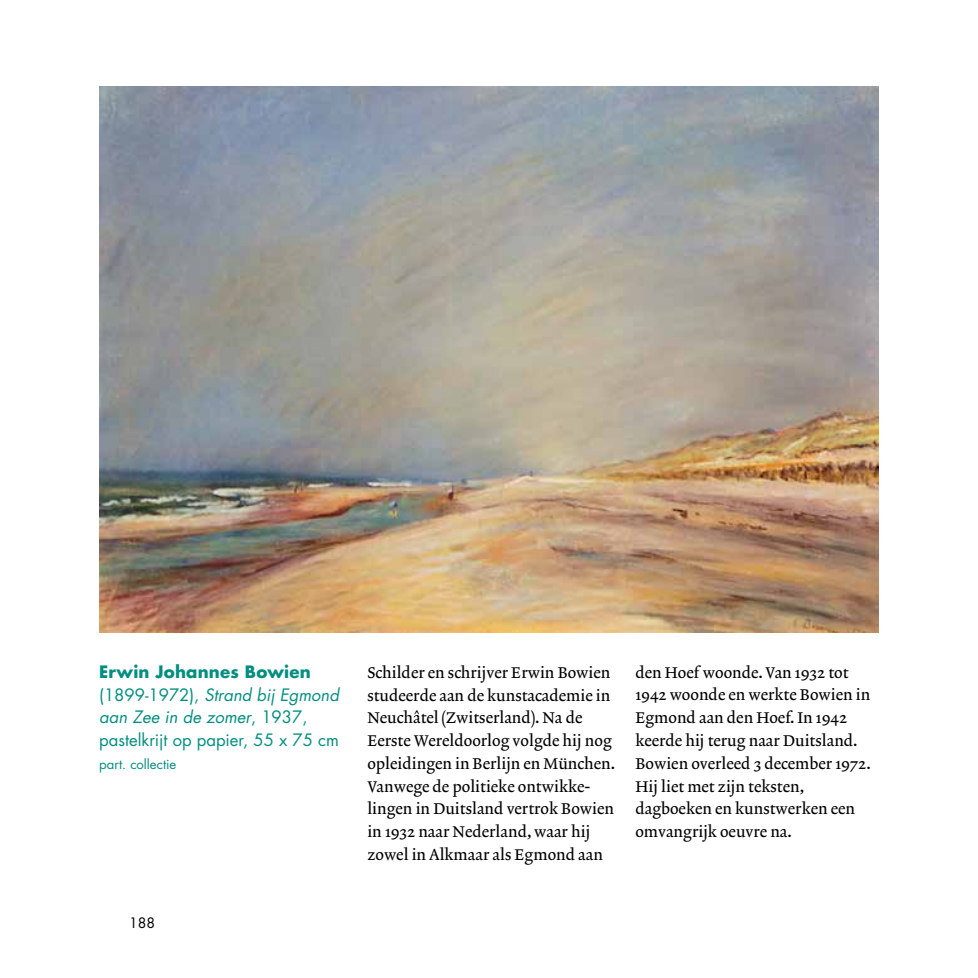
<style>
.page{position:relative;width:978px;height:978px;background:#fff}
.page>*{position:absolute;margin:0;border:0;box-sizing:border-box;transform-origin:0 0}
.t1{font:16.62px/22.8px "Futura";color:#008e80}
.t2{font:15.75px/22.8px "Lexicon No 2 A Roman Txt";color:#000}
.t3{font:14px "Futura";color:#000}
.t4{font:13.12px "Futura";color:#008e80}
.s1{font-weight:700}
.s2{font-style:italic}
</style>
<div class="page">
<img style="left:99px;top:87px;width:779px;height:545px">
<p class="t1" style="left:99px;top:660px;width:241px"><span class="s1">Erwin Johannes Bowien </span>(1899-1972), <span class="s2">Strand bij Egmond aan Zee in de zomer</span>, 1937, pastelkrijt op papier, 55 x 75 cm</p>
<p class="t4" style="left:99px;top:754px;width:79px">part. collectie</p>
<p class="t3" style="left:129px;top:913px;width:27px">188</p>
<p class="t2" style="left:367px;top:661px;width:249px">Schilder en schrijver Erwin Bowien studeerde aan de kunstacademie in Neuchâtel (Zwitserland). Na de Eerste Wereldoorlog volgde hij nog opleidingen in Berlijn en München.<br>Vanwege de politieke ontwikke&shy;lingen in Duitsland vertrok Bowien in 1932 naar Nederland, waar hij zowel in Alkmaar als Egmond aan</p>
<p class="t2" style="left:635px;top:661px;width:237px">den Hoef woonde. Van 1932 tot<br>1942 woonde en werkte Bowien in<br>Egmond aan den Hoef. In 1942 keerde hij terug naar Duitsland.<br>Bowien overleed 3 december 1972.<br>Hij liet met zijn teksten, dagboeken en kunstwerken een omvangrijk oeuvre na.</p>
</div>
